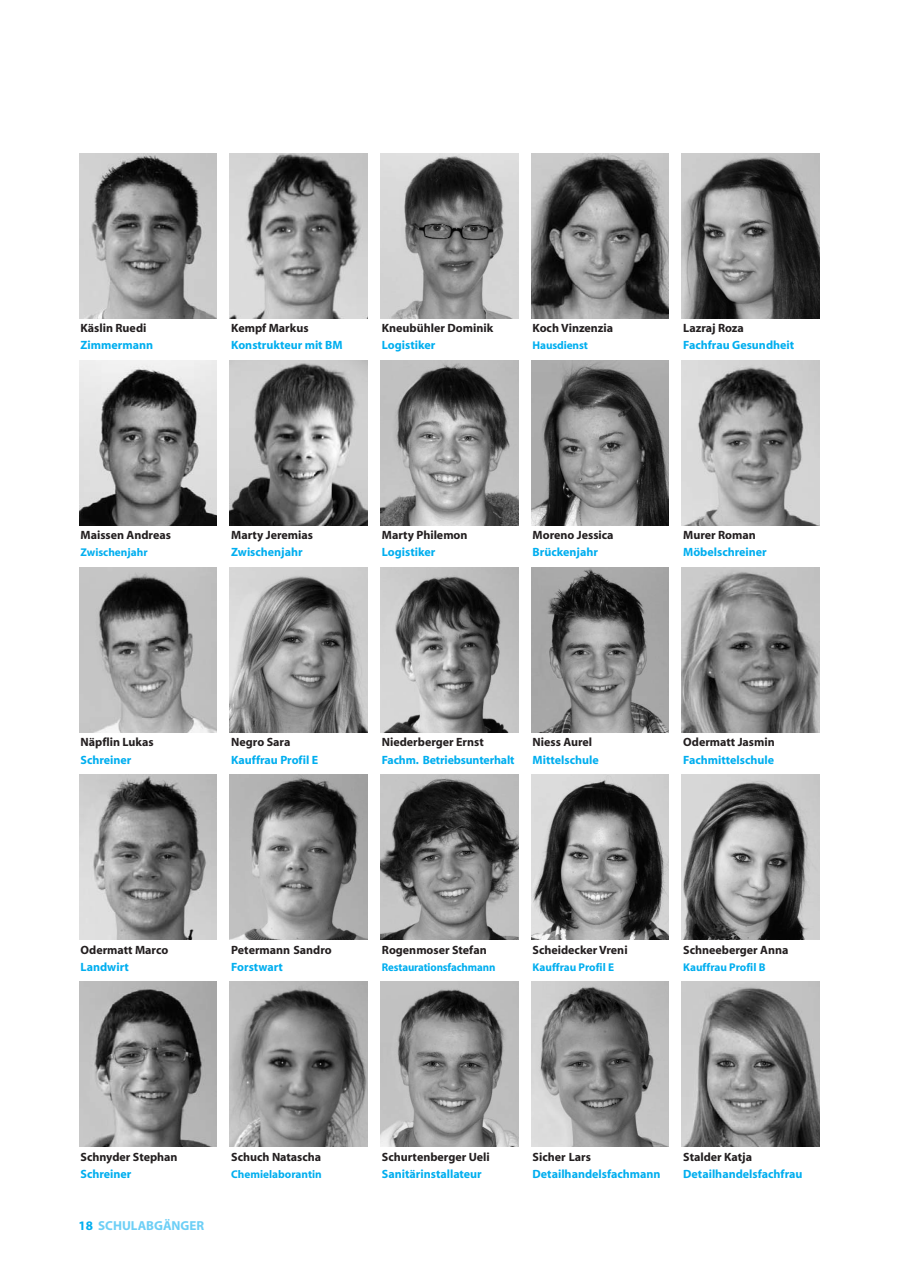
<style>
.page{position:relative;width:898px;height:1268px;background:#fff}
.page>*{position:absolute;margin:0;border:0;box-sizing:border-box;transform-origin:0 0}
.t1{font:13.05px "Myriad MM 700 600";color:#6dcff6}
.t2{font:12px "Myriad MM 700 600";color:#231f20}
.t3{font:12px "Myriad MM 700 600";color:#00aeef}
.t4{font:11.25px "Myriad MM 700 600";color:#00aeef}
.s1{color:#00aeef}
</style>
<div class="page">
<img style="left:79px;top:153px;width:138px;height:165px">
<img style="left:230px;top:153px;width:137px;height:165px">
<img style="left:380px;top:153px;width:138px;height:165px">
<img style="left:531px;top:153px;width:137px;height:165px">
<img style="left:681px;top:153px;width:138px;height:165px">
<img style="left:79px;top:360px;width:138px;height:165px">
<img style="left:230px;top:360px;width:137px;height:165px">
<img style="left:380px;top:360px;width:138px;height:165px">
<img style="left:531px;top:360px;width:137px;height:165px">
<img style="left:681px;top:360px;width:138px;height:165px">
<img style="left:79px;top:568px;width:138px;height:164px">
<img style="left:230px;top:568px;width:137px;height:164px">
<img style="left:380px;top:568px;width:138px;height:164px">
<img style="left:531px;top:568px;width:137px;height:164px">
<img style="left:681px;top:568px;width:138px;height:164px">
<img style="left:79px;top:775px;width:138px;height:164px">
<img style="left:230px;top:775px;width:137px;height:164px">
<img style="left:380px;top:775px;width:138px;height:164px">
<img style="left:531px;top:775px;width:137px;height:164px">
<img style="left:681px;top:775px;width:138px;height:164px">
<img style="left:79px;top:982px;width:138px;height:164px">
<img style="left:230px;top:982px;width:137px;height:164px">
<img style="left:380px;top:982px;width:138px;height:164px">
<img style="left:531px;top:982px;width:137px;height:164px">
<img style="left:681px;top:982px;width:138px;height:164px">
<p class="t2" style="left:81px;top:323px;width:67px">Käslin Ruedi</p>
<p class="t3" style="left:81px;top:341px;width:74px">Zimmermann</p>
<p class="t2" style="left:231px;top:323px;width:79px">Kempf Markus</p>
<p class="t3" style="left:231px;top:341px;width:113px">Konstrukteur mit BM</p>
<p class="t2" style="left:382px;top:323px;width:113px">Kneubühler Dominik</p>
<p class="t3" style="left:382px;top:341px;width:55px">Logistiker</p>
<p class="t2" style="left:532px;top:323px;width:82px">Koch Vinzenzia</p>
<p class="t4" style="left:532px;top:341px;width:57px">Hausdienst</p>
<p class="t2" style="left:683px;top:323px;width:62px">Lazraj Roza</p>
<p class="t3" style="left:683px;top:341px;width:112px">Fachfrau Gesundheit</p>
<p class="t2" style="left:81px;top:531px;width:92px">Maissen Andreas</p>
<p class="t4" style="left:81px;top:548px;width:68px">Zwischenjahr</p>
<p class="t2" style="left:231px;top:531px;width:83px">Marty Jeremias</p>
<p class="t3" style="left:231px;top:548px;width:73px">Zwischenjahr</p>
<p class="t2" style="left:382px;top:531px;width:87px">Marty Philemon</p>
<p class="t3" style="left:382px;top:548px;width:55px">Logistiker</p>
<p class="t2" style="left:532px;top:531px;width:83px">Moreno Jessica</p>
<p class="t3" style="left:532px;top:548px;width:67px">Brückenjahr</p>
<p class="t2" style="left:683px;top:531px;width:74px">Murer Roman</p>
<p class="t3" style="left:683px;top:548px;width:85px">Möbelschreiner</p>
<p class="t2" style="left:81px;top:738px;width:74px">Näpflin Lukas</p>
<p class="t3" style="left:81px;top:755px;width:52px">Schreiner</p>
<p class="t2" style="left:231px;top:738px;width:61px">Negro Sara</p>
<p class="t3" style="left:231px;top:755px;width:88px">Kauffrau Profil E</p>
<p class="t2" style="left:382px;top:738px;width:103px">Niederberger Ernst</p>
<p class="t3" style="left:382px;top:755px;width:134px">Fachm. Betriebsunterhalt</p>
<p class="t2" style="left:532px;top:738px;width:61px">Niess Aurel</p>
<p class="t3" style="left:532px;top:755px;width:68px">Mittelschule</p>
<p class="t2" style="left:683px;top:738px;width:93px">Odermatt Jasmin</p>
<p class="t3" style="left:683px;top:755px;width:92px">Fachmittelschule</p>
<p class="t2" style="left:81px;top:945px;width:89px">Odermatt Marco</p>
<p class="t3" style="left:81px;top:962px;width:50px">Landwirt</p>
<p class="t2" style="left:231px;top:945px;width:102px">Petermann Sandro</p>
<p class="t3" style="left:231px;top:962px;width:53px">Forstwart</p>
<p class="t2" style="left:382px;top:945px;width:106px">Rogenmoser Stefan</p>
<p class="t4" style="left:382px;top:963px;width:115px">Restaurationsfachmann</p>
<p class="t2" style="left:532px;top:945px;width:96px">Scheidecker Vreni</p>
<p class="t4" style="left:532px;top:963px;width:83px">Kauffrau Profil E</p>
<p class="t2" style="left:683px;top:945px;width:107px">Schneeberger Anna</p>
<p class="t4" style="left:683px;top:963px;width:84px">Kauffrau Profil B</p>
<p class="t2" style="left:81px;top:1152px;width:98px">Schnyder Stephan</p>
<p class="t3" style="left:81px;top:1169px;width:52px">Schreiner</p>
<p class="t1" style="left:78px;top:1220px;width:127px"><span class="s1">18</span> SCHULABGÄNGER</p>
<p class="t2" style="left:231px;top:1152px;width:91px">Schuch Natascha</p>
<p class="t4" style="left:231px;top:1170px;width:92px">Chemielaborantin</p>
<p class="t2" style="left:382px;top:1152px;width:109px">Schurtenberger Ueli</p>
<p class="t3" style="left:382px;top:1169px;width:101px">Sanitärinstallateur</p>
<p class="t2" style="left:532px;top:1152px;width:60px">Sicher Lars</p>
<p class="t3" style="left:532px;top:1169px;width:130px">Detailhandelsfachmann</p>
<p class="t2" style="left:683px;top:1152px;width:70px">Stalder Katja</p>
<p class="t3" style="left:683px;top:1169px;width:121px">Detailhandelsfachfrau</p>
</div>
